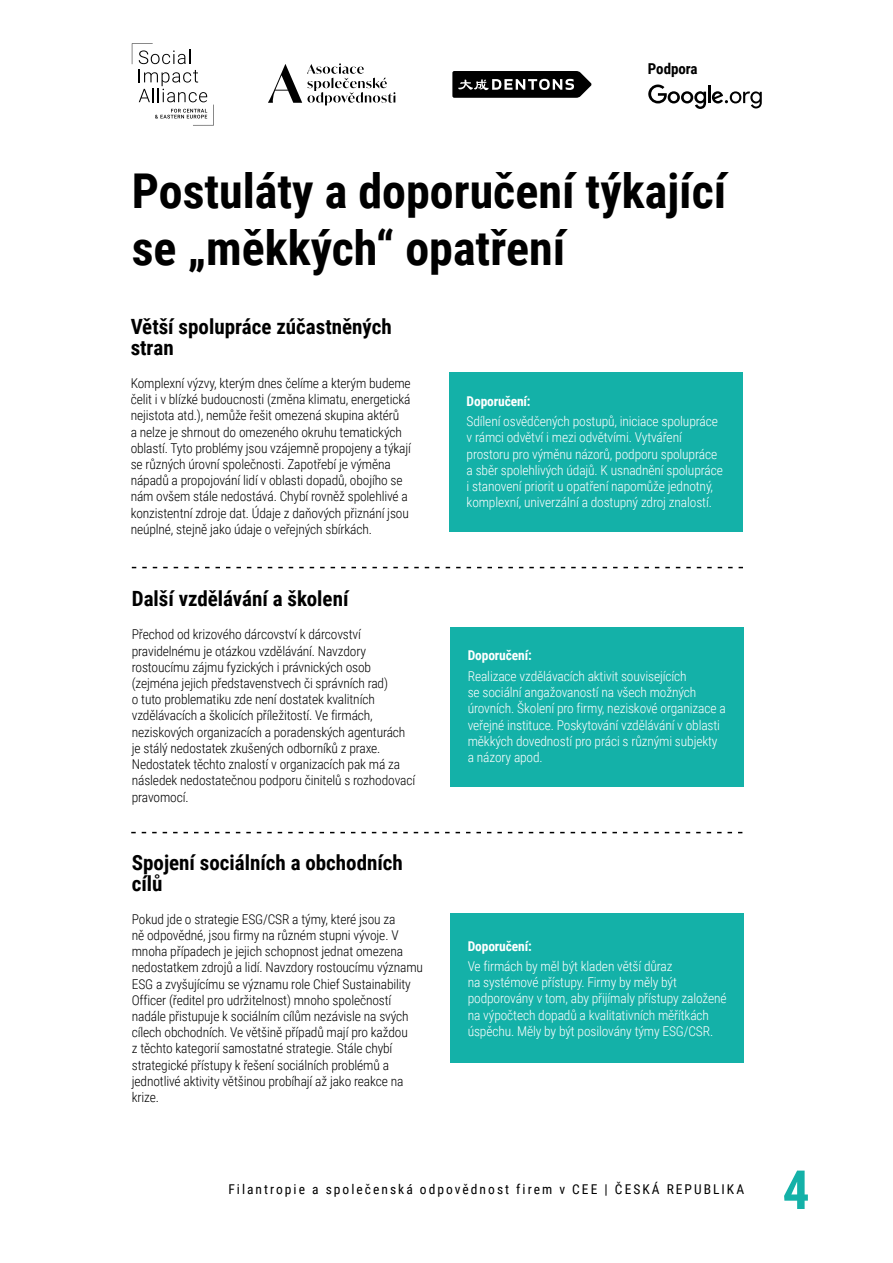
<style>
.page{position:relative;width:893px;height:1263px;background:#fff}
.page>*{position:absolute;margin:0;border:0;box-sizing:border-box;transform-origin:0 0}
.t1{font:700 54px "Roboto Condensed";color:#14b1a8}
.t2{font:700 48px/57.6px "Roboto Condensed";color:#000}
.t3{font:700 21px/21px "Roboto Condensed";color:#000}
.t4{font:700 15px "Roboto Condensed";letter-spacing:-.005em;color:#000}
.t5{font:300 13.5px/16.2px "Roboto Condensed";letter-spacing:-.01em;color:#000}
.t6{font:300 13.5px/16.2px "Roboto Condensed";letter-spacing:-.01em;color:#fff}
.t7{font:13.5px "Roboto Condensed";letter-spacing:.15em;color:#000}
.t8{font:700 13.5px "Roboto Condensed";letter-spacing:-.01em;color:#fff}
</style>
<div class="page">
<div style="left:450px;top:372px;width:293px;height:159px;background:#14b1a8"></div>
<div style="left:451px;top:628px;width:293px;height:159px;background:#14b1a8"></div>
<div style="left:451px;top:913px;width:293px;height:149px;background:#14b1a8"></div>
<svg style="left:132px;top:567px;width:611px;height:1px"></svg>
<svg style="left:131px;top:832px;width:611px;height:1px"></svg>
<svg style="left:452px;top:71px;width:140px;height:27px;background:#323232"></svg>
<svg style="left:648px;top:85px;width:58px;height:24px"></svg>
<hr style="left:708px;top:85px;width:3px;height:18px;background:#000">
<svg style="left:712px;top:91px;width:50px;height:17px"></svg>
<svg style="left:132px;top:43px;width:82px;height:82px"></svg>
<svg style="left:268px;top:63px;width:127px;height:42px"></svg>
<p class="t4" style="left:648px;top:58px;width:51px">Podpora</p>
<h2 class="t2" style="left:132px;top:160px;width:596px">Postuláty a doporučení týkající se „měkkých“ opatření</h2>
<h3 class="t3" style="left:131px;top:315px;width:263px">Větší spolupráce zúčastněných stran</h3>
<p class="t5" style="left:131px;top:375px;width:282px">Komplexní výzvy, kterým dnes čelíme a kterým budeme čelit i v blízké budoucnosti (změna klimatu, energetická nejistota atd.), nemůže řešit omezená skupina aktérů<br>a nelze je shrnout do omezeného okruhu tematických oblastí. Tyto problémy jsou vzájemně propojeny a týkají se různých úrovní společnosti. Zapotřebí je výměna nápadů a propojování lidí v oblasti dopadů, obojího se nám ovšem stále nedostává. Chybí rovněž spolehlivé a konzistentní zdroje dat. Údaje z daňových přiznání jsou neúplné, stejně jako údaje o veřejných sbírkách.</p>
<h3 class="t3" style="left:132px;top:587px;width:218px">Další vzdělávání a školení</h3>
<p class="t5" style="left:132px;top:626px;width:285px">Přechod od krizového dárcovství k dárcovství pravidelnému je otázkou vzdělávání. Navzdory rostoucímu zájmu fyzických i právnických osob (zejména jejich představenstvech či správních rad)<br>o tuto problematiku zde není dostatek kvalitních vzdělávacích a školicích příležitostí. Ve firmách, neziskových organizacích a poradenských agenturách je stálý nedostatek zkušených odborníků z praxe.<br>Nedostatek těchto znalostí v organizacích pak má za následek nedostatečnou podporu činitelů s rozhodovací pravomocí.</p>
<h3 class="t3" style="left:132px;top:851px;width:273px">Spojení sociálních a obchodních cílů</h3>
<p class="t5" style="left:132px;top:910px;width:293px">Pokud jde o strategie ESG/CSR a týmy, které jsou za<br>ně odpovědné, jsou firmy na různém stupni vývoje. V mnoha případech je jejich schopnost jednat omezena nedostatkem zdrojů a lidí. Navzdory rostoucímu významu ESG a zvyšujícímu se významu role Chief Sustainability Officer (ředitel pro udržitelnost) mnoho společností nadále přistupuje k sociálním cílům nezávisle na svých cílech obchodních. Ve většině případů mají pro každou<br>z těchto kategorií samostatné strategie. Stále chybí strategické přístupy k řešení sociálních problémů a jednotlivé aktivity většinou probíhají až jako reakce na krize.</p>
<p class="t8" style="left:467px;top:391px;width:66px">Doporučení:</p>
<p class="t6" style="left:467px;top:413px;width:258px">Sdílení osvědčených postupů, iniciace spolupráce v rámci odvětví i mezi odvětvími. Vytváření prostoru pro výměnu názorů, podporu spolupráce a sběr spolehlivých údajů. K usnadnění spolupráce i stanovení priorit u opatření napomůže jednotný, komplexní, univerzální a dostupný zdroj znalostí.</p>
<p class="t8" style="left:468px;top:646px;width:66px">Doporučení:</p>
<p class="t6" style="left:468px;top:667px;width:259px">Realizace vzdělávacích aktivit souvisejících<br>se sociální angažovaností na všech možných úrovních. Školení pro firmy, neziskové organizace a veřejné instituce. Poskytování vzdělávání v oblasti měkkých dovedností pro práci s různými subjekty a názory apod.</p>
<p class="t8" style="left:468px;top:936px;width:66px">Doporučení:</p>
<p class="t6" style="left:468px;top:957px;width:261px">Ve firmách by měl být kladen větší důraz<br>na systémové přístupy. Firmy by měly být podporovány v tom, aby přijímaly přístupy založené na výpočtech dopadů a kvalitativních měřítkách úspěchu. Měly by být posilovány týmy ESG/CSR.</p>
<p class="t7" style="left:228px;top:1179px;width:517px">Filantropie a společenská odpovědnost firem v CEE | ČESKÁ REPUBLIKA</p>
<h1 class="t1" style="left:782px;top:1152px;width:29px">4</h1>
</div>
